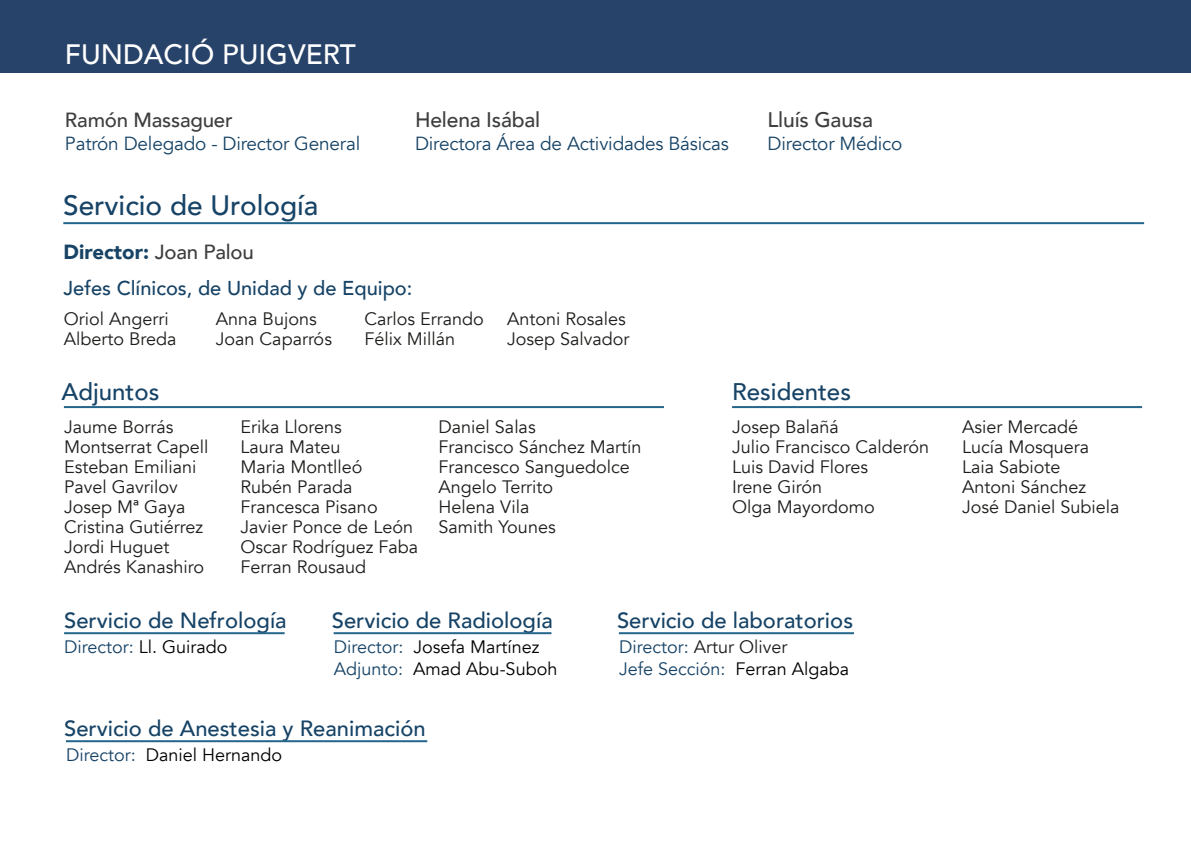
<style>
.page{position:relative;width:1191px;height:842px;background:#fff}
.page>*{position:absolute;margin:0;border:0;box-sizing:border-box;transform-origin:0 0}
.t1{font:500 28px "Avenir";color:#164366}
.t2{font:500 28px "Avenir";color:#fff}
.t3{font:500 24px "Avenir";color:#164366}
.t4{font:500 22px "Avenir";color:#164366}
.t5{font:500 21px "Avenir";letter-spacing:-.01em;color:#3e3d3f}
.t6{font:900 20.4px "Avenir";color:#164366}
.t7{font:500 20.4px "Avenir";letter-spacing:-.01em;color:#3e3d3f}
.t8{font:500 20px "Avenir";color:#164366}
.t9{font:19px "Avenir";letter-spacing:-.01em;color:#164366}
.t10{font:18px/20px "Avenir";color:#1d1d1b}
.t11{font:18px/21.6px "Avenir";color:#000101}
.t12{font:18px/21.6px "Avenir";color:#164366}
.s1{font-weight:500;color:#3e3d3f}
.s2{color:#164366}
.s3{color:#1d1d1b}
.s4{color:#000101}
</style>
<div class="page">
<div style="left:0;top:0;width:1191px;height:73px;background:#284369"></div>
<hr style="left:63px;top:222px;width:1081px;height:2px;background:#24658b">
<hr style="left:64px;top:632px;width:221px;height:2px;background:#24658b">
<hr style="left:66px;top:740px;width:361px;height:2px;background:#24658b">
<hr style="left:334px;top:632px;width:217px;height:2px;background:#24658b">
<hr style="left:619px;top:632px;width:235px;height:2px;background:#24658b">
<hr style="left:732px;top:406px;width:410px;height:2px;background:#24658b">
<hr style="left:64px;top:406px;width:600px;height:2px;background:#24658b">
<h1 class="t2" style="left:65px;top:30px;width:292px">FUNDACIÓ PUIGVERT</h1>
<p class="t7" style="left:65px;top:102px;width:169px">Ramón Massaguer</p>
<p class="t9" style="left:65px;top:132px;width:297px">Patrón Delegado - Director General</p>
<h1 class="t1" style="left:63px;top:181px;width:257px">Servicio de Urología</h1>
<p class="t6" style="left:64px;top:234px;width:192px">Director: <span class="s1">Joan Palou</span></p>
<p class="t5" style="left:415px;top:102px;width:127px">Helena Isábal</p>
<p class="t9" style="left:415px;top:132px;width:315px">Directora Área de Actividades Básicas</p>
<p class="t8" style="left:64px;top:271px;width:350px">Jefes Clínicos, de Unidad y de Equipo:</p>
<p class="t10" style="left:64px;top:309px;width:114px">Oriol Angerri<br>Alberto Breda</p>
<p class="t10" style="left:216px;top:309px;width:118px">Anna Bujons<br>Joan Caparrós</p>
<p class="t10" style="left:364px;top:309px;width:121px">Carlos Errando<br>Félix Millán</p>
<p class="t10" style="left:507px;top:309px;width:124px">Antoni Rosales<br>Josep Salvador</p>
<p class="t5" style="left:767px;top:102px;width:107px">Lluís Gausa</p>
<p class="t9" style="left:767px;top:132px;width:136px">Director Médico</p>
<h2 class="t3" style="left:61px;top:371px;width:99px">Adjuntos</h2>
<p class="t10" style="left:64px;top:417px;width:146px">Jaume Borrás<br>Montserrat Capell<br>Esteban Emiliani<br>Pavel Gavrilov<br>Josep Mª Gaya<br>Cristina Gutiérrez<br>Jordi Huguet<br>Andrés Kanashiro</p>
<p class="t10" style="left:240px;top:417px;width:179px">Erika Llorens<br>Laura Mateu<br>Maria Montlleó<br>Rubén Parada<br>Francesca Pisano<br>Javier Ponce de León<br>Oscar Rodríguez Faba<br>Ferran Rousaud</p>
<p class="t10" style="left:438px;top:417px;width:204px">Daniel Salas<br>Francisco Sánchez Martín<br>Francesco Sanguedolce<br>Angelo Territo<br>Helena Vila<br>Samith Younes</p>
<h2 class="t3" style="left:732px;top:371px;width:120px">Residentes</h2>
<p class="t10" style="left:732px;top:417px;width:199px">Josep Balañá<br>Julio Francisco Calderón<br>Luis David Flores<br>Irene Girón<br>Olga Mayordomo</p>
<p class="t10" style="left:962px;top:417px;width:159px">Asier Mercadé<br>Lucía Mosquera<br>Laia Sabiote<br>Antoni Sánchez<br>José Daniel Subiela</p>
<p class="t4" style="left:64px;top:601px;width:224px">Servicio de Nefrología</p>
<p class="t11" style="left:64px;top:637px;width:165px"><span class="s2">Director:</span> Ll. Guirado</p>
<p class="t4" style="left:332px;top:601px;width:222px">Servicio de Radiología</p>
<p class="t11" style="left:334px;top:637px;width:225px"><span class="s2">Director:</span> Josefa Martínez<br><span class="s2">Adjunto:</span> Amad Abu-Suboh</p>
<p class="t4" style="left:64px;top:709px;width:363px">Servicio de Anestesia y Reanimación</p>
<p class="t11" style="left:66px;top:745px;width:217px"><span class="s2">Director:</span> Daniel Hernando</p>
<p class="t4" style="left:617px;top:601px;width:237px">Servicio de laboratorios</p>
<p class="t12" style="left:619px;top:637px;width:232px">Director: <span class="s3">Artur Oliver<br></span>Jefe Sección: <span class="s4">Ferran Algaba</span></p>
</div>
